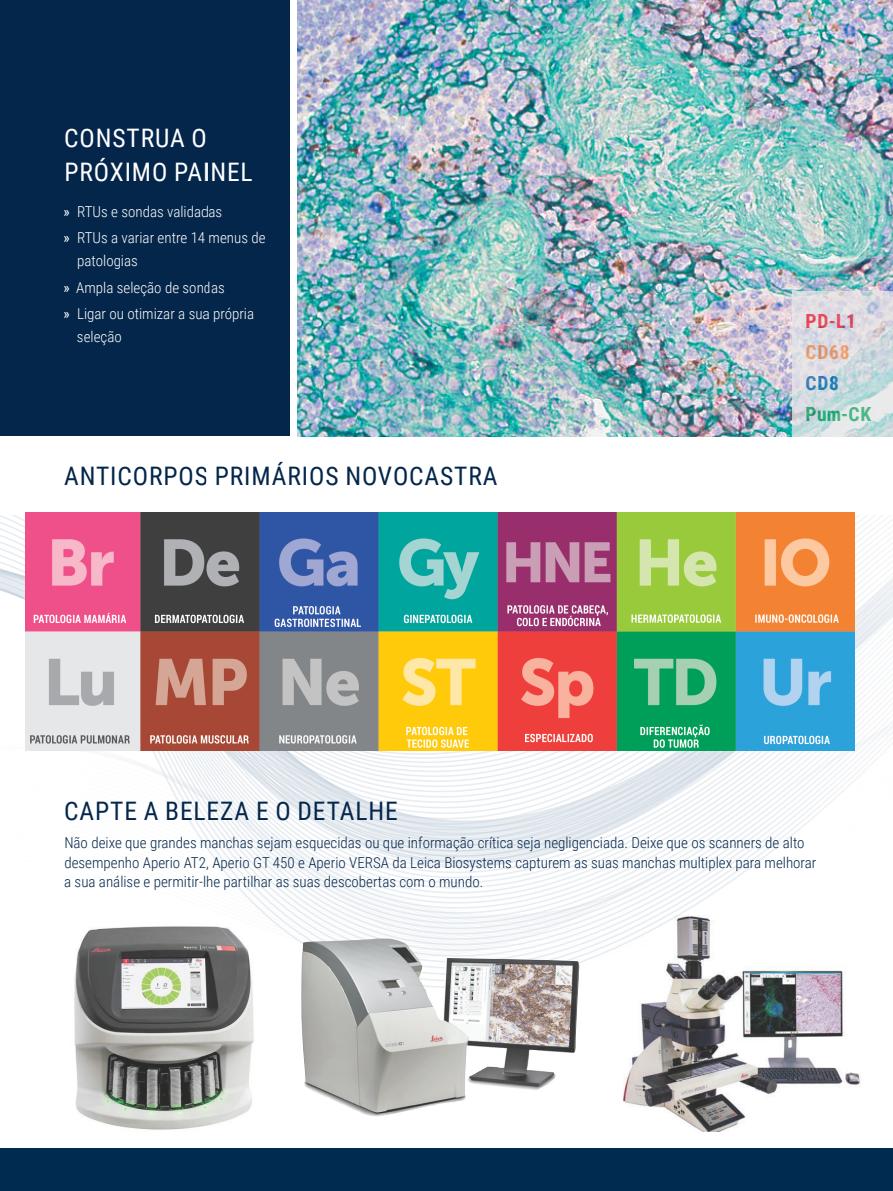
<style>
.page{position:relative;width:893px;height:1191px;background:#fff}
.page>*{position:absolute;margin:0;border:0;box-sizing:border-box;transform-origin:0 0}
.Section_Heads{font:25.5px "Roboto Condensed";letter-spacing:.035em;color:#04264b}
.Section_Heads-2{font:25.5px/34.5px "Roboto Condensed";letter-spacing:.035em;color:#fff}
.t1{font:700 19.5px "Roboto Condensed";color:#009f59}
.t2{font:700 19.5px "Roboto Condensed";color:#ee1b2d}
.t3{font:700 19.5px "Roboto Condensed";color:#f68c45}
.t4{font:700 19.5px "Roboto Condensed";color:#0166b3}
.Body_Text{font:300 15px/19.5px "Roboto Condensed";color:#04264b}
.t5{font:300 15px/22.5px "Roboto Condensed";color:#fff}
.s1{font-weight:400}
</style>
<div class="page">
<img style="left:76px;top:1091px;width:176px;height:39px">
<img style="left:623px;top:1091px;width:154px;height:40px">
<img style="left:0;top:99px;width:893px;height:992px">
<div style="left:0;top:0;width:289px;height:513px;background:#04264b"></div>
<div style="left:0;top:437px;width:893px;height:78px;background:#fff"></div>
<img style="left:26px;top:513px;width:828px;height:238px">
<img style="left:298px;top:0;width:595px;height:437px">
<svg style="left:792px;top:292px;width:101px;height:145px;background:#d5dce1"></svg>
<div style="left:0;top:1148px;width:893px;height:43px;background:#002b51"></div>
<img style="left:299px;top:938px;width:281px;height:178px">
<p class="Section_Heads-2" style="left:64px;top:119px;width:190px">CONSTRUA O<br>PRÓXIMO PAINEL</p>
<p class="t5" style="left:64px;top:199px;width:160px"><span class="s1">»</span> RTUs e sondas validadas</p>
<p class="t5" style="left:77px;top:226px;width:190px;text-indent:-14px"><span class="s1">»</span> RTUs a variar entre 14 menus de patologias</p>
<p class="t5" style="left:64px;top:275px;width:163px"><span class="s1">»</span> Ampla seleção de sondas</p>
<p class="t5" style="left:77px;top:302px;width:179px;text-indent:-13px"><span class="s1">»</span> Ligar ou otimizar a sua própria seleção</p>
<h2 class="t2" style="left:806px;top:307px;width:52px">PD-L1</h2>
<h2 class="t3" style="left:806px;top:338px;width:45px">CD68</h2>
<h2 class="t4" style="left:806px;top:369px;width:35px">CD8</h2>
<h2 class="t1" style="left:806px;top:400px;width:67px">Pum-CK</h2>
<p class="Section_Heads" style="left:64px;top:458px;width:435px">ANTICORPOS PRIMÁRIOS NOVOCASTRA</p>
<p class="Section_Heads" style="left:64px;top:793px;width:335px">CAPTE A BELEZA E O DETALHE</p>
<p class="Body_Text" style="left:64px;top:832px;width:754px">Não deixe que grandes manchas sejam esquecidas ou que informação crítica seja negligenciada. Deixe que os scanners de alto desempenho Aperio AT2, Aperio GT 450 e Aperio VERSA da Leica Biosystems capturem as suas manchas multiplex para melhorar a sua análise e permitir-lhe partilhar as suas descobertas com o mundo.</p>
</div>
